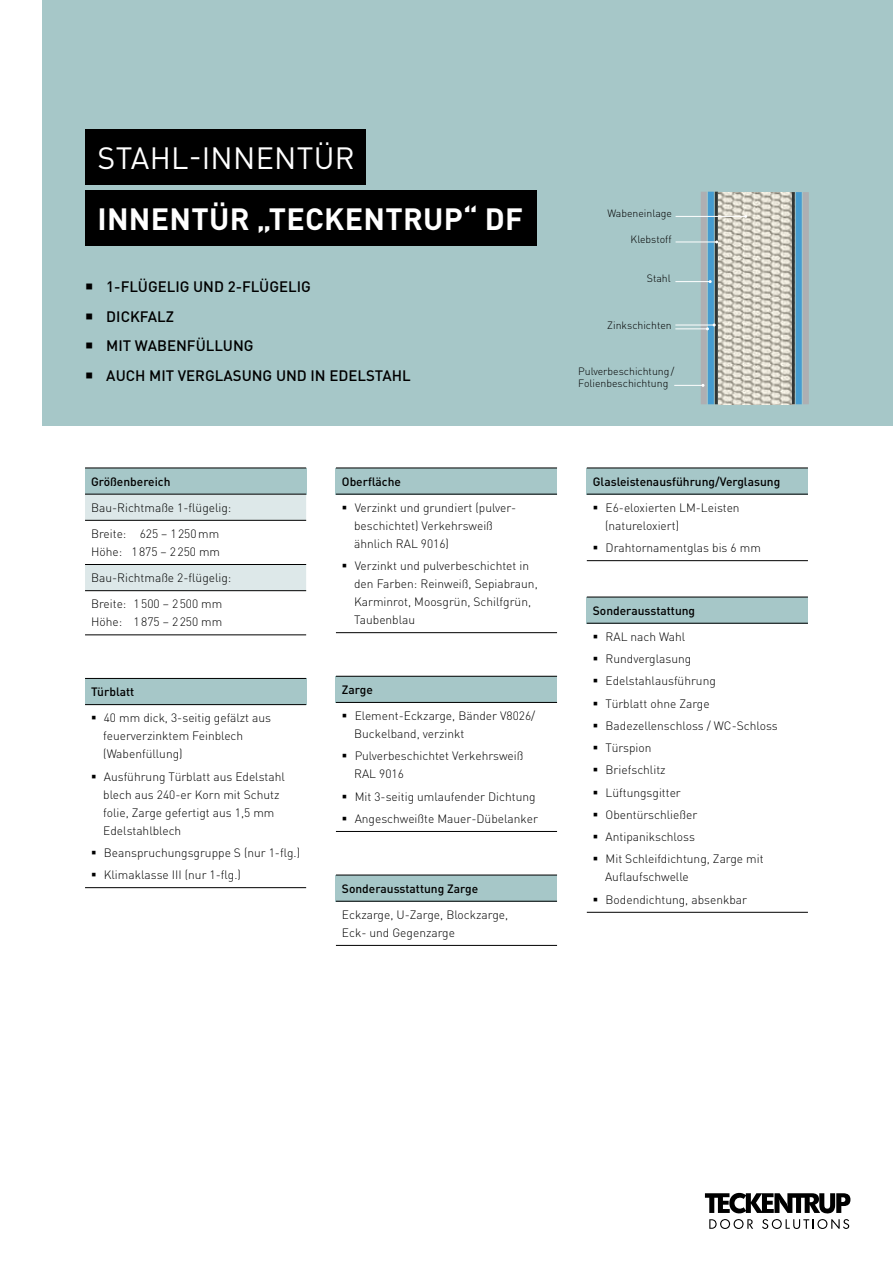
<style>
.page{position:relative;width:893px;height:1263px;background:#fff}
.page>*{position:absolute;margin:0;border:0;box-sizing:border-box;transform-origin:0 0}
.t1{font:700 30.45px "DIN Pro";letter-spacing:.01em;color:#fff}
.t2{font:30.45px "DIN Pro";letter-spacing:.01em;color:#fff}
.t3{font:500 15px "DIN Pro";color:#000}
.t4{font:300 12px/18px "DIN Pro";color:#000}
.t5{font:500 12px "DIN Pro";color:#000}
.t6{font:300 10.5px/12px "DIN Pro";color:#000}
</style>
<div class="page">
<div style="left:43px;top:0;width:850px;height:425px;background:#a6c7c8"></div>
<img style="left:718px;top:192px;width:77px;height:213px">
<hr style="left:715px;top:192px;width:3px;height:212px;background:#313635">
<div style="left:708px;top:192px;width:6px;height:212px;background:#459cd0"></div>
<div style="left:701px;top:192px;width:6px;height:212px;background:#aeafb2"></div>
<hr style="left:792px;top:192px;width:3px;height:212px;background:#313635">
<div style="left:796px;top:192px;width:6px;height:212px;background:#459cd0"></div>
<div style="left:803px;top:192px;width:6px;height:212px;background:#aeafb2"></div>
<div style="left:85px;top:130px;width:281px;height:55px;background:#000"></div>
<div style="left:85px;top:190px;width:452px;height:56px;background:#000"></div>
<hr style="left:676px;top:216px;width:70px;height:1px;background:#fff">
<hr style="left:676px;top:242px;width:41px;height:1px;background:#fff">
<hr style="left:675px;top:281px;width:35px;height:1px;background:#fff">
<hr style="left:675px;top:328px;width:32px;height:1px;background:#fff">
<hr style="left:675px;top:325px;width:39px;height:1px;background:#fff">
<svg style="left:706px;top:323px;width:10px;height:7px"></svg>
<svg style="left:674px;top:384px;width:30px;height:3px"></svg>
<div style="left:336px;top:468px;width:221px;height:26px;background:#a6c7c8"></div>
<hr style="left:336px;top:468px;width:221px;height:1px;background:#000">
<hr style="left:336px;top:494px;width:221px;height:1px;background:#000">
<hr style="left:336px;top:632px;width:221px;height:1px;background:#000">
<div style="left:336px;top:676px;width:221px;height:26px;background:#a6c7c8"></div>
<hr style="left:336px;top:676px;width:221px;height:1px;background:#000">
<hr style="left:336px;top:702px;width:221px;height:1px;background:#000">
<hr style="left:336px;top:831px;width:221px;height:1px;background:#000">
<div style="left:336px;top:875px;width:221px;height:26px;background:#a6c7c8"></div>
<hr style="left:336px;top:875px;width:221px;height:1px;background:#000">
<hr style="left:336px;top:901px;width:221px;height:1px;background:#000">
<hr style="left:336px;top:945px;width:221px;height:1px;background:#000">
<div style="left:587px;top:468px;width:221px;height:26px;background:#a6c7c8"></div>
<hr style="left:587px;top:468px;width:221px;height:1px;background:#000">
<hr style="left:587px;top:494px;width:221px;height:1px;background:#000">
<hr style="left:587px;top:560px;width:221px;height:1px;background:#000">
<div style="left:587px;top:597px;width:221px;height:26px;background:#a6c7c8"></div>
<hr style="left:587px;top:597px;width:221px;height:1px;background:#000">
<hr style="left:587px;top:623px;width:221px;height:1px;background:#000">
<hr style="left:587px;top:912px;width:221px;height:1px;background:#000">
<div style="left:85px;top:468px;width:221px;height:26px;background:#a6c7c8"></div>
<svg style="left:85px;top:495px;width:221px;height:95px"></svg>
<hr style="left:85px;top:468px;width:221px;height:1px;background:#000">
<hr style="left:85px;top:494px;width:221px;height:1px;background:#000">
<hr style="left:85px;top:520px;width:221px;height:1px;background:#000">
<hr style="left:85px;top:564px;width:221px;height:1px;background:#000">
<hr style="left:85px;top:590px;width:221px;height:1px;background:#000">
<hr style="left:85px;top:635px;width:221px;height:1px;background:#000">
<div style="left:85px;top:678px;width:221px;height:27px;background:#a6c7c8"></div>
<hr style="left:85px;top:678px;width:221px;height:1px;background:#000">
<hr style="left:85px;top:704px;width:221px;height:1px;background:#000">
<hr style="left:85px;top:887px;width:221px;height:1px;background:#000">
<svg style="left:705px;top:1192px;width:145px;height:37px"></svg>
<h1 class="t2" style="left:97px;top:137px;width:259px">STAHL-INNENTÜR</h1>
<h1 class="t1" style="left:97px;top:198px;width:427px">INNENTÜR „TECKENTRUP“ DF</h1>
<p class="t6" style="left:607px;top:207px;width:66px">Wabeneinlage</p>
<p class="t6" style="left:631px;top:233px;width:43px">Klebstoff</p>
<p class="t6" style="left:647px;top:272px;width:25px">Stahl</p>
<p class="t6" style="left:607px;top:319px;width:66px">Zinkschichten</p>
<p class="t3" style="left:85px;top:277px;width:227px">○ 1-FLÜGELIG UND 2-FLÜGELIG</p>
<p class="t3" style="left:85px;top:306px;width:91px">○ DICKFALZ</p>
<p class="t3" style="left:85px;top:336px;width:170px">○ MIT WABENFÜLLUNG</p>
<p class="t3" style="left:85px;top:365px;width:327px">○ AUCH MIT VERGLASUNG UND IN EDELSTAHL</p>
<p class="t6" style="left:578px;top:364px;width:97px">Pulverbeschichtung/<br>Folienbeschichtung</p>
<p class="t5" style="left:91px;top:473px;width:81px">Größenbereich</p>
<p class="t4" style="left:91px;top:494px;width:142px;line-height:26.1px">Bau-Richtmaße 1-flügelig:<br>Breite: 625 – 1250mm</p>
<p class="t4" style="left:91px;top:538px;width:142px;line-height:26.1px">Höhe: 1875 – 2250 mm<br>Bau-Richtmaße 2-flügelig:<br>Breite: 1500 – 2500 mm</p>
<p class="t4" style="left:91px;top:612px;width:133px">Höhe: 1875 – 2250 mm</p>
<p class="t5" style="left:91px;top:684px;width:45px">Türblatt</p>
<p class="t4" style="left:103px;top:708px;width:169px;text-indent:-12px">▪ 40 mm dick, 3-seitig gefälzt aus feuerverzinktem Feinblech (Wabenfüllung)</p>
<p class="t4" style="left:103px;top:767px;width:183px;text-indent:-12px">▪ Ausführung Türblatt aus Edelstahl blech aus 240-er Korn mit Schutz folie, Zarge gefertigt aus 1,5 mm<br>Edelstahlblech</p>
<p class="t4" style="left:91px;top:843px;width:211px">▪ Beanspruchungsgruppe S (nur 1-flg.)</p>
<p class="t4" style="left:91px;top:865px;width:151px">▪ Klimaklasse III (nur 1-flg.)</p>
<p class="t5" style="left:342px;top:473px;width:61px">Oberfläche</p>
<p class="t4" style="left:354px;top:498px;width:164px;text-indent:-12px">▪ Verzinkt und grundiert (pulver&shy;beschichtet) Verkehrsweiß ähnlich RAL 9016)</p>
<p class="t4" style="left:354px;top:556px;width:185px;text-indent:-12px">▪ Verzinkt und pulverbeschichtet in den Farben: Reinweiß, Sepiabraun,<br>Karminrot, Moosgrün, Schilfgrün,<br>Taubenblau</p>
<p class="t5" style="left:342px;top:681px;width:32px">Zarge</p>
<p class="t4" style="left:354px;top:706px;width:183px;text-indent:-12px">▪ Element-Eckzarge, Bänder V8026/<br>Buckelband, verzinkt</p>
<p class="t4" style="left:354px;top:747px;width:171px;text-indent:-12px">▪ Pulverbeschichtet Verkehrsweiß<br>RAL 9016</p>
<p class="t4" style="left:342px;top:787px;width:195px">▪ Mit 3-seitig umlaufender Dichtung</p>
<p class="t4" style="left:342px;top:809px;width:198px">▪ Angeschweißte Mauer-Dübelanker</p>
<p class="t5" style="left:342px;top:880px;width:138px">Sonderausstattung Zarge</p>
<p class="t4" style="left:342px;top:905px;width:168px">Eckzarge, U-Zarge, Blockzarge,<br>Eck- und Gegenzarge</p>
<p class="t5" style="left:593px;top:473px;width:189px">Glasleistenausführung/Verglasung</p>
<p class="t4" style="left:605px;top:498px;width:136px;text-indent:-12px">▪ E6-eloxierten LM-Leisten (natureloxiert)</p>
<p class="t4" style="left:593px;top:538px;width:170px">▪ Drahtornamentglas bis 6 mm</p>
<p class="t5" style="left:593px;top:602px;width:104px">Sonderausstattung</p>
<p class="t4" style="left:593px;top:627px;width:94px">▪ RAL nach Wahl</p>
<p class="t4" style="left:593px;top:649px;width:100px">▪ Rundverglasung</p>
<p class="t4" style="left:593px;top:672px;width:125px">▪ Edelstahlausführung</p>
<p class="t4" style="left:593px;top:694px;width:118px">▪ Türblatt ohne Zarge</p>
<p class="t4" style="left:593px;top:716px;width:186px">▪ Badezellenschloss / WC-Schloss</p>
<p class="t4" style="left:593px;top:738px;width:60px">▪ Türspion</p>
<p class="t4" style="left:593px;top:761px;width:74px">▪ Briefschlitz</p>
<p class="t4" style="left:593px;top:783px;width:90px">▪ Lüftungsgitter</p>
<p class="t4" style="left:593px;top:805px;width:106px">▪ Obentürschließer</p>
<p class="t4" style="left:593px;top:827px;width:104px">▪ Antipanikschloss</p>
<p class="t4" style="left:605px;top:850px;width:160px;text-indent:-12px">▪ Mit Schleifdichtung, Zarge mit<br>Auflaufschwelle</p>
<p class="t4" style="left:593px;top:890px;width:156px">▪ Bodendichtung, absenkbar</p>
</div>
